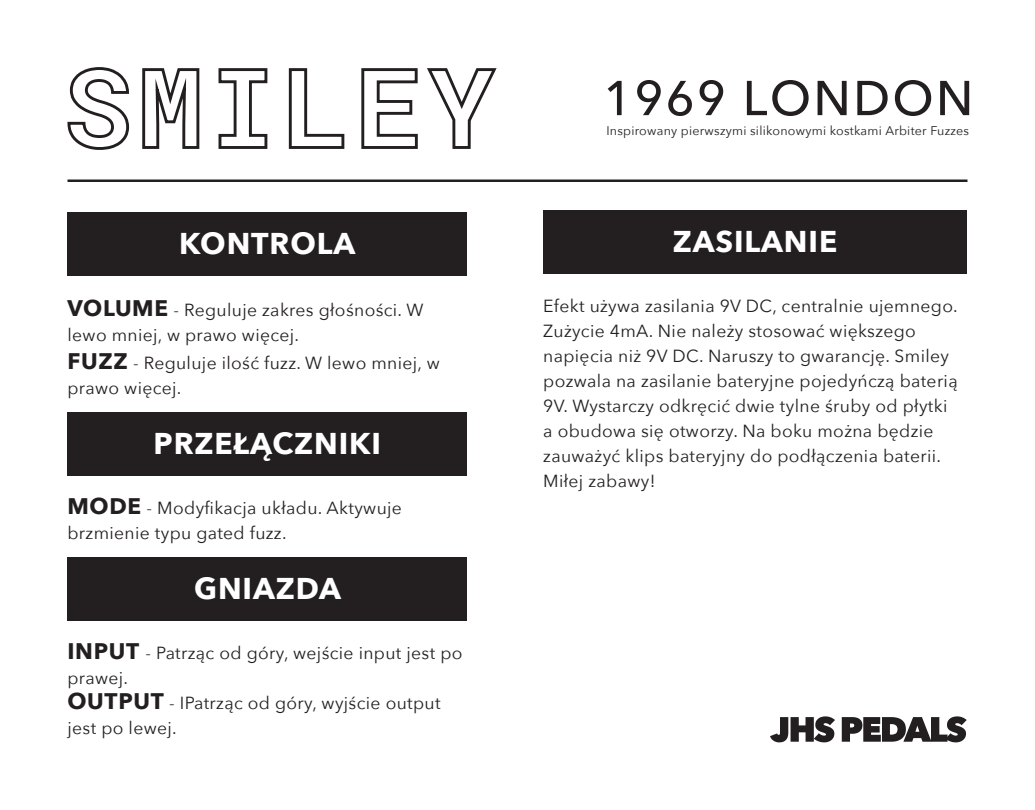
<style>
.page{position:relative;width:1035px;height:810px;background:#fff}
.page>*{position:absolute;margin:0;border:0;box-sizing:border-box;transform-origin:0 0}
.Subheading{font:700 30px "Avenir Next";letter-spacing:.03em;color:#fff}
.Copy{font:17.5px/25px "Avenir Next";letter-spacing:.02em;color:#231f20}
.Copy-2{font:12.5px "Avenir Next";letter-spacing:.02em;color:#231f20}
.s1{font-weight:700;font-size:22.5px}
</style>
<div class="page">
<div style="left:68px;top:212px;width:399px;height:64px;background:#231f20"></div>
<div style="left:68px;top:412px;width:399px;height:64px;background:#231f20"></div>
<div style="left:68px;top:557px;width:399px;height:64px;background:#231f20"></div>
<div style="left:543px;top:210px;width:424px;height:64px;background:#231f20"></div>
<svg style="left:770px;top:716px;width:65px;height:26px"></svg>
<svg style="left:842px;top:716px;width:125px;height:26px"></svg>
<svg style="left:67px;top:67px;width:430px;height:83px"></svg>
<svg style="left:608px;top:81px;width:14px;height:34px"></svg>
<svg style="left:637px;top:80px;width:24px;height:35px"></svg>
<svg style="left:668px;top:81px;width:24px;height:35px"></svg>
<svg style="left:700px;top:80px;width:23px;height:35px"></svg>
<svg style="left:747px;top:80px;width:62px;height:36px"></svg>
<svg style="left:818px;top:81px;width:29px;height:34px"></svg>
<svg style="left:857px;top:81px;width:31px;height:34px"></svg>
<svg style="left:895px;top:80px;width:36px;height:36px"></svg>
<svg style="left:940px;top:81px;width:29px;height:34px"></svg>
<hr style="left:68px;top:180px;width:900px;height:2px;background:#231f20">
<p class="Subheading" style="left:179px;top:217px;width:178px">KONTROLA</p>
<p class="Copy" style="left:68px;top:297px;width:358px"><span class="s1">VOLUME</span> - Reguluje zakres głośności. W lewo mniej, w prawo więcej.</p>
<p class="Copy" style="left:68px;top:349px;width:374px"><span class="s1">FUZZ</span> - Reguluje ilość fuzz. W lewo mniej, w prawo więcej.</p>
<p class="Subheading" style="left:154px;top:417px;width:229px">PRZEŁĄCZNIKI</p>
<p class="Copy" style="left:68px;top:494px;width:336px"><span class="s1">MODE</span> - Modyfikacja układu. Aktywuje brzmienie typu gated fuzz.</p>
<p class="Subheading" style="left:194px;top:562px;width:149px">GNIAZDA</p>
<p class="Copy" style="left:68px;top:639px;width:397px"><span class="s1">INPUT</span> - Patrząc od góry, wejście input jest po prawej.<br><span class="s1">OUTPUT</span> - IPatrząc od góry, wyjście output jest po lewej.</p>
<p class="Copy-2" style="left:606px;top:120px;width:364px">Inspirowany pierwszymi silikonowymi kostkami Arbiter Fuzzes</p>
<p class="Subheading" style="left:673px;top:215px;width:166px">ZASILANIE</p>
<p class="Copy" style="left:543px;top:292px;width:416px">Efekt używa zasilania 9V DC, centralnie ujemnego.<br>Zużycie 4mA. Nie należy stosować większego napięcia niż 9V DC. Naruszy to gwarancję. Smiley pozwala na zasilanie bateryjne pojedyńczą baterią 9V. Wystarczy odkręcić dwie tylne śruby od płytki a obudowa się otworzy. Na boku można będzie zauważyć klips bateryjny do podłączenia baterii.<br>Miłej zabawy!</p>
</div>
